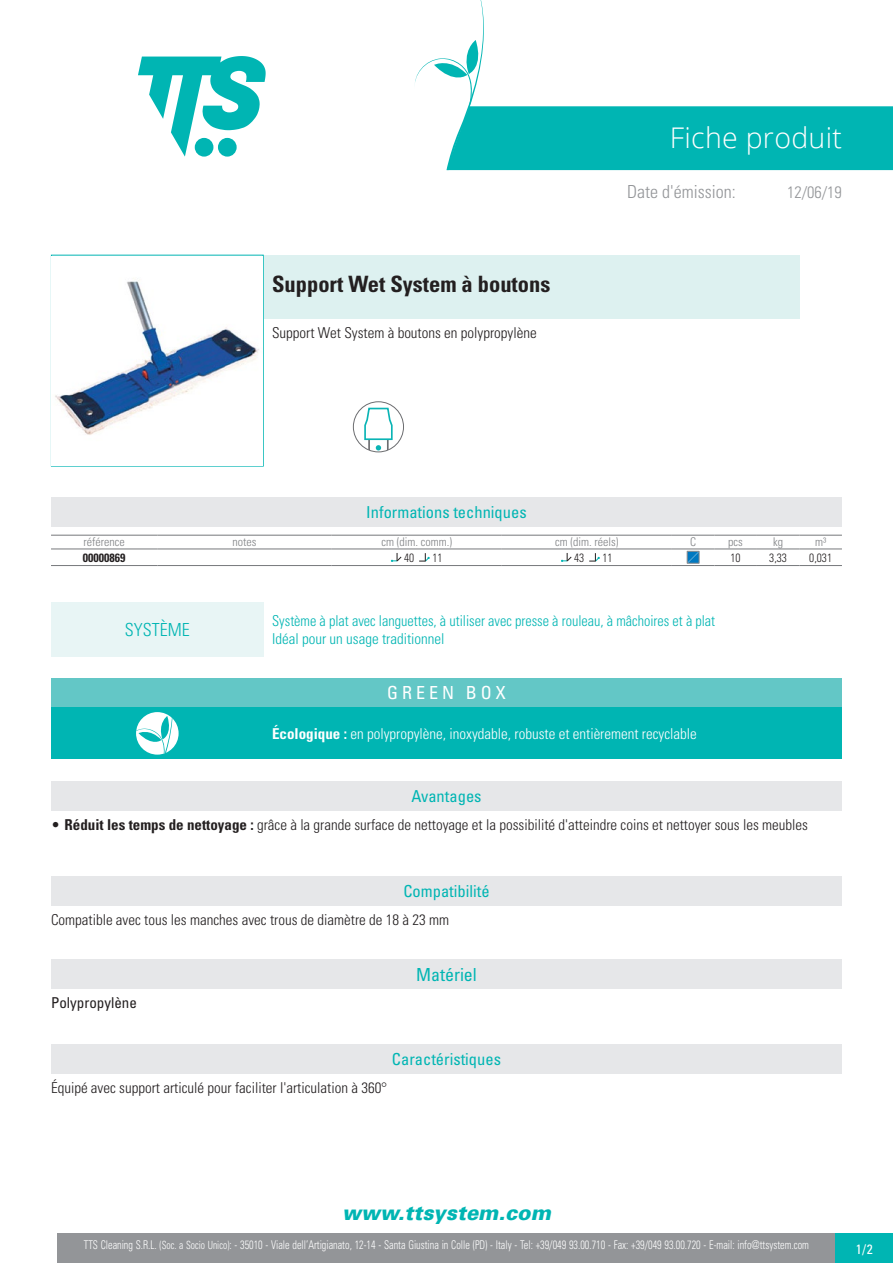
<style>
.page{position:relative;width:893px;height:1263px;background:#fff}
.page>*{position:absolute;margin:0;border:0;box-sizing:border-box;transform-origin:0 0}
.Titolo1{font:300 28.5px "Open Sans";letter-spacing:.01em;color:#fff}
.Nome{font:700 condensed 22.5px "Univers LT Std";color:#231f20}
.t1{font:italic 900 20.85px "Univers";color:#00b5b3;scale:.96 1}
.Titolo2{font:300 condensed 18px "Univers";color:#939598}
.Titolo6{font:condensed 18px "Univers LT Std";color:#fff}
.Titolo16{font:condensed 18px "Univers LT Std";color:#00b5b3}
.Titolo15{font:300 condensed 18px "Univers LT Std";color:#00b5b3}
.Titolo3{font:condensed 16.5px "Univers";color:#00b5b3}
.Titolo10{font:condensed 16.5px "Univers LT Std";color:#00b5b3}
.Titolo9{font:condensed 16.5px "Univers LT Std";color:#00b5b3}
.Titolo8{font:condensed 16.5px "Univers LT Std";color:#00b5b3}
.t2{font:300 condensed 16.5px "Univers";color:#939598}
.CaratteristicheTecni{font:300 condensed 15px "Univers LT Std";color:#231f20}
.DefinizioneSistema{font:300 condensed 15px "Univers LT Std";color:#00b5b3;scale:.95 1}
.GreenBoxLista{font:300 condensed 15px "Univers LT Std";color:#fff}
.Compatibilità{font:300 condensed 15px "Univers LT Std";color:#231f20}
.Descrizione{font:300 condensed 15px "Univers LT Std";color:#231f20}
.IdealePer{font:300 condensed 15px "Univers LT Std";color:#00b5b3}
.Materiale{font:condensed 15px "Univers LT Std";color:#231f20}
.t3{font:condensed 13.5px "Univers";color:#fff}
.t4{font:300 condensed 12px "Univers";color:#fff;scale:.85 1}
.TabTecnica_Intestazi{font:300 condensed 12px "Univers LT Std";color:#808285}
.TabTecnica_Corpo{font:300 condensed 12px "Univers LT Std";color:#231f20;scale:.95 1}
.TabTecnica_Codice{font:700 condensed 12px "Univers LT Std";color:#231f20}
.s1{font-weight:700}
.s2{font-size:11.25px}
</style>
<div class="page">
<svg style="left:138px;top:56px;width:128px;height:101px"></svg>
<div style="left:57px;top:1233px;width:779px;height:30px;background:#939598"></div>
<div style="left:836px;top:1233px;width:57px;height:30px;background:#00b5b3"></div>
<svg style="left:415px;top:0;width:478px;height:170px"></svg>
<img style="left:55px;top:280px;width:204px;height:155px">
<div style="left:264px;top:255px;width:535px;height:63px;background:#ddf1f0"></div>
<svg style="left:363px;top:407px;width:30px;height:45px"></svg>
<div style="left:353px;top:402px;width:51px;height:50px;border:1px solid #6c6d70;border-radius:50%"></div>
<div style="left:51px;top:497px;width:791px;height:29px;background:#e6e7e9"></div>
<hr style="left:51px;top:535px;width:106px;height:1px;background:#76787b">
<hr style="left:157px;top:535px;width:175px;height:1px;background:#76787b">
<hr style="left:332px;top:535px;width:170px;height:1px;background:#76787b">
<hr style="left:502px;top:535px;width:170px;height:1px;background:#76787b">
<hr style="left:672px;top:535px;width:42px;height:1px;background:#76787b">
<hr style="left:714px;top:535px;width:43px;height:1px;background:#76787b">
<hr style="left:757px;top:535px;width:42px;height:1px;background:#76787b">
<hr style="left:799px;top:535px;width:43px;height:1px;background:#76787b">
<hr style="left:51px;top:549px;width:106px;height:1px;background:#76787b">
<hr style="left:51px;top:565px;width:106px;height:1px;background:#76787b">
<hr style="left:157px;top:549px;width:175px;height:1px;background:#76787b">
<hr style="left:157px;top:565px;width:175px;height:1px;background:#76787b">
<hr style="left:332px;top:549px;width:170px;height:1px;background:#76787b">
<hr style="left:332px;top:565px;width:170px;height:1px;background:#76787b">
<hr style="left:502px;top:549px;width:170px;height:1px;background:#76787b">
<hr style="left:502px;top:565px;width:170px;height:1px;background:#76787b">
<hr style="left:672px;top:549px;width:42px;height:1px;background:#76787b">
<hr style="left:672px;top:565px;width:42px;height:1px;background:#76787b">
<hr style="left:714px;top:549px;width:43px;height:1px;background:#76787b">
<hr style="left:714px;top:565px;width:43px;height:1px;background:#76787b">
<hr style="left:757px;top:549px;width:42px;height:1px;background:#76787b">
<hr style="left:757px;top:565px;width:42px;height:1px;background:#76787b">
<hr style="left:799px;top:549px;width:43px;height:1px;background:#76787b">
<hr style="left:799px;top:565px;width:43px;height:1px;background:#76787b">
<svg style="left:391px;top:553px;width:11px;height:9px"></svg>
<svg style="left:419px;top:553px;width:11px;height:9px"></svg>
<svg style="left:561px;top:553px;width:11px;height:9px"></svg>
<svg style="left:589px;top:553px;width:11px;height:9px"></svg>
<svg style="left:689px;top:553px;width:8px;height:8px"></svg>
<div style="left:687px;top:551px;width:12px;height:12px;border:1px solid #87898c"></div>
<div style="left:51px;top:602px;width:213px;height:54px;background:#e8f5f5"></div>
<div style="left:51px;top:678px;width:791px;height:29px;background:#63c7c6"></div>
<div style="left:51px;top:708px;width:213px;height:51px;background:#00b5b3"></div>
<svg style="left:136px;top:712px;width:43px;height:43px"></svg>
<div style="left:264px;top:708px;width:578px;height:51px;background:#00b5b3"></div>
<div style="left:51px;top:781px;width:791px;height:29px;background:#e6e7e9"></div>
<div style="left:51px;top:876px;width:791px;height:30px;background:#e6e7e9"></div>
<div style="left:51px;top:959px;width:791px;height:30px;background:#e6e7e9"></div>
<div style="left:51px;top:1044px;width:791px;height:29px;background:#e6e7e9"></div>
<p class="Nome" style="left:272px;top:270px;width:280px">Support Wet System à boutons</p>
<p class="Descrizione" style="left:272px;top:324px;width:266px">Support Wet System à boutons en polypropylène</p>
<p class="Titolo1" style="left:670px;top:118px;width:174px">Fiche produit</p>
<p class="Titolo2" style="left:627px;top:181px;width:110px">Date d'émission:</p>
<p class="t2" style="left:787px;top:182px;width:56px">12/06/19</p>
<p class="Titolo3" style="left:366px;top:502px;width:162px">Informations techniques</p>
<p class="TabTecnica_Intestazi" style="left:84px;top:534px;width:43px">référence</p>
<p class="TabTecnica_Intestazi" style="left:232px;top:534px;width:25px">notes</p>
<p class="TabTecnica_Intestazi" style="left:381px;top:534px;width:72px">cm (dim. comm.)</p>
<p class="TabTecnica_Intestazi" style="left:555px;top:534px;width:65px">cm (dim. réels)</p>
<p class="TabTecnica_Intestazi" style="left:690px;top:534px;width:7px">C</p>
<p class="TabTecnica_Intestazi" style="left:728px;top:534px;width:16px">pcs</p>
<p class="TabTecnica_Intestazi" style="left:773px;top:534px;width:11px">kg</p>
<p class="TabTecnica_Intestazi" style="left:815px;top:534px;width:13px">m³</p>
<p class="TabTecnica_Codice" style="left:83px;top:550px;width:44px">00000869</p>
<p class="TabTecnica_Corpo" style="left:404px;top:551px;width:12px">40</p>
<p class="TabTecnica_Corpo" style="left:432px;top:551px;width:12px">11</p>
<p class="TabTecnica_Corpo" style="left:574px;top:551px;width:12px">43</p>
<p class="TabTecnica_Corpo" style="left:602px;top:551px;width:12px">11</p>
<p class="TabTecnica_Corpo" style="left:731px;top:550px;width:12px">10</p>
<p class="TabTecnica_Corpo" style="left:769px;top:550px;width:20px">3,33</p>
<p class="TabTecnica_Corpo" style="left:809px;top:550px;width:25px">0,031</p>
<p class="Titolo15" style="left:125px;top:618px;width:66px">SYSTÈME</p>
<p class="DefinizioneSistema" style="left:272px;top:611px;width:468px">Système à plat avec languettes, à utiliser avec presse à rouleau, à mâchoires et à plat</p>
<p class="IdealePer" style="left:272px;top:629px;width:174px">Idéal pour un usage traditionnel</p>
<p class="Titolo6" style="left:387px;top:681px;width:120px">G R E E N B O X</p>
<p class="GreenBoxLista" style="left:272px;top:724px;width:426px"><span class="s1">Écologique :</span> en polypropylène, inoxydable, robuste et entièrement recyclable</p>
<p class="Titolo8" style="left:411px;top:785px;width:72px">Avantages</p>
<p class="CaratteristicheTecni" style="left:51px;top:815px;width:758px">• <span class="s1">Réduit les temps de nettoyage :</span> grâce à la grande surface de nettoyage et la possibilité d'atteindre coins et nettoyer sous les meubles</p>
<p class="Titolo9" style="left:403px;top:881px;width:88px">Compatibilité</p>
<p class="Compatibilità" style="left:51px;top:911px;width:400px">Compatible avec tous les manches avec trous de diamètre de 18 à 23 mm</p>
<p class="Titolo16" style="left:416px;top:963px;width:62px">Matériel</p>
<p class="Materiale" style="left:51px;top:993px;width:87px">Polypropylène</p>
<p class="Titolo10" style="left:392px;top:1048px;width:111px">Caractéristiques</p>
<p class="CaratteristicheTecni" style="left:51px;top:1078px;width:338px">Équipé avec support articulé pour faciliter l'articulation à 360°</p>
<h3 class="t1" style="left:342px;top:1200px;width:219px">www.ttsystem.com</h3>
<p class="t4" style="left:84px;top:1238px;width:855px">TTS Cleaning S.R.L. <span class="s2">(Soc. a Socio Unico)</span>: - 35010 - Viale dell’Artigianato, 12-14 - Santa Giustina in Colle (PD) - Italy - Tel: +39/049 93.00.710 - Fax: +39/049 93.00.720 - E-mail: info@ttsystem.com</p>
<p class="t3" style="left:856px;top:1240px;width:19px">1/2</p>
</div>
